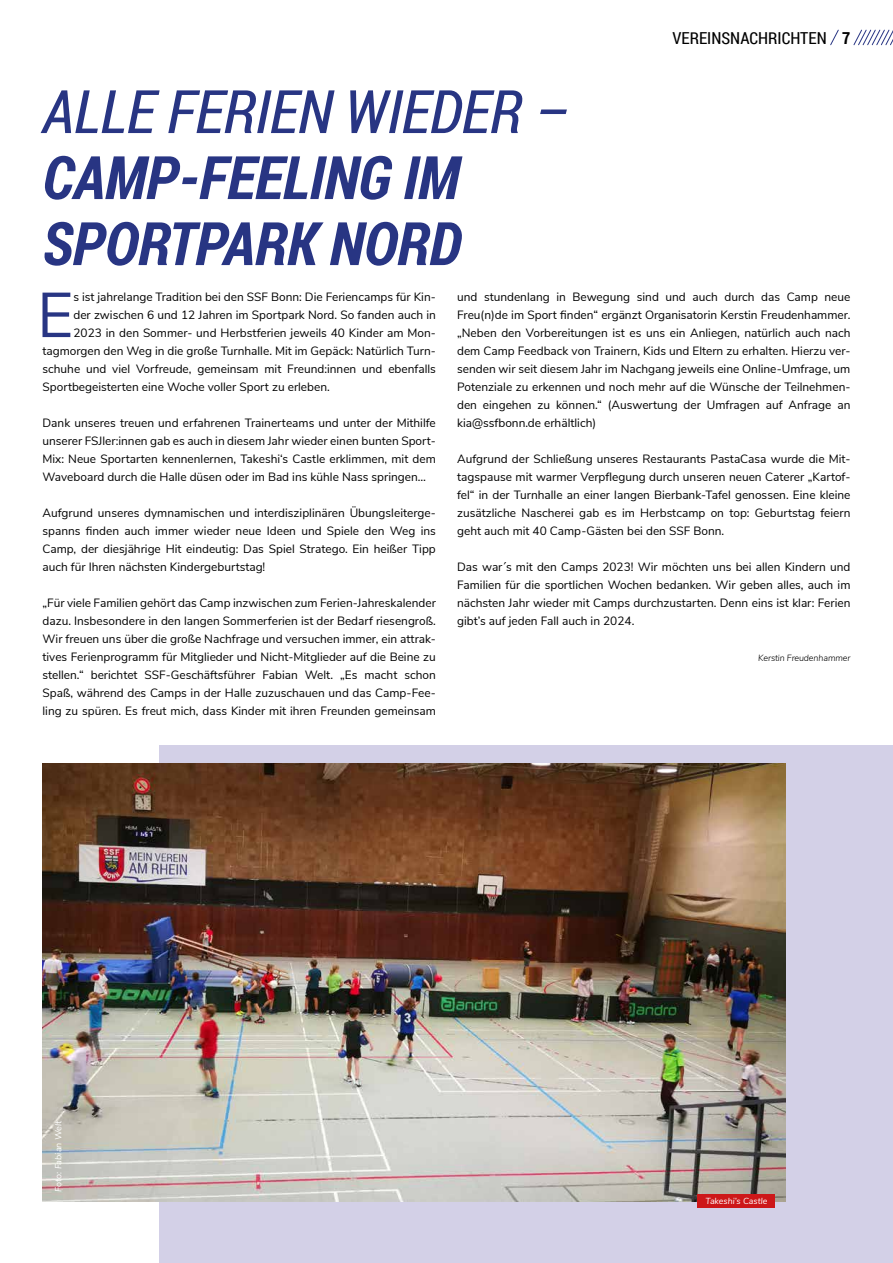
<style>
.page{position:relative;width:893px;height:1263px;background:#fff}
.page>*{position:absolute;margin:0;border:0;box-sizing:border-box;transform-origin:0 0}
.t1{font:63px "Nunito Sans";color:#283583}
.t2{font:italic 700 60px/66px "Roboto Condensed";letter-spacing:-.01em;color:#283583}
.t3{font:italic 60px "Roboto Condensed";letter-spacing:-.01em;color:#283583}
.t4{font:16.5px "Roboto Condensed";color:#000}
.t5{font:12px/18px "Nunito Sans";color:#000;text-align:justify}
.t6{font:italic 300 9px "Nunito Sans";letter-spacing:-.01em;color:#000}
.t7{font:italic 9px "Nunito Sans";color:#fff}
.t8{font:italic 8.7px "Nunito Sans";color:#fff}
.s1{font-weight:700}
</style>
<div class="page">
<div style="left:159px;top:745px;width:734px;height:518px;background:#d3d0e7"></div>
<img style="left:43px;top:763px;width:742px;height:438px">
<div style="left:698px;top:1194px;width:77px;height:14px;background:#cd1719"></div>
<svg style="left:853px;top:29px;width:40px;height:17px"></svg>
<svg style="left:830px;top:29px;width:9px;height:17px"></svg>
<h3 class="t4" style="left:672px;top:27px;width:179px">VEREINSNACHRICHTEN <span class="s1">7</span></h3>
<h2 class="t3" style="left:42px;top:70px;width:527px">ALLE FERIEN WIEDER –</h2>
<h2 class="t2" style="left:42px;top:143px;width:421px">CAMP-FEELING IM<br>SPORTPARK NORD</h2>
<h1 class="t1" style="left:37px;top:269px;width:38px">E</h1>
<p class="t5" style="left:73px;top:287px;width:364px">s ist jahrelange Tradition bei den SSF Bonn: Die Feriencamps für Kin-</p>
<p class="t5" style="left:457px;top:287px;width:395px">und stundenlang in Bewegung sind und auch durch das Camp neue Freu(n)de im Sport finden“ ergänzt Organisatorin Kerstin Freudenhammer. „Neben den Vorbereitungen ist es uns ein Anliegen, natürlich auch nach dem Camp Feedback von Trainern, Kids und Eltern zu erhalten. Hierzu ver&shy;senden wir seit diesem Jahr im Nachgang jeweils eine Online-Umfrage, um Potenziale zu erkennen und noch mehr auf die Wünsche der Teilnehmen&shy;den eingehen zu können.“ (Auswertung der Umfragen auf Anfrage an kia@ssfbonn.de erhältlich)</p>
<p class="t5" style="left:457px;top:449px;width:395px">Aufgrund der Schließung unseres Restaurants PastaCasa wurde die Mit&shy;tagspause mit warmer Verpflegung durch unseren neuen Caterer „Kartof&shy;fel“ in der Turnhalle an einer langen Bierbank-Tafel genossen. Eine kleine zusätzliche Nascherei gab es im Herbstcamp on top: Geburtstag feiern geht auch mit 40 Camp-Gästen bei den SSF Bonn.</p>
<p class="t5" style="left:457px;top:557px;width:395px">Das war´s mit den Camps 2023! Wir möchten uns bei allen Kindern und Familien für die sportlichen Wochen bedanken. Wir geben alles, auch im nächsten Jahr wieder mit Camps durchzustarten. Denn eins ist klar: Ferien gibt’s auf jeden Fall auch in 2024.</p>
<p class="t6" style="left:758px;top:651px;width:94px">Kerstin Freudenhammer</p>
<p class="t5" style="left:73px;top:305px;width:364px">der zwischen 6 und 12 Jahren im Sportpark Nord. So fanden auch in</p>
<p class="t5" style="left:73px;top:323px;width:364px">2023 in den Sommer- und Herbstferien jeweils 40 Kinder am Mon-</p>
<p class="t5" style="left:43px;top:341px;width:395px">tagmorgen den Weg in die große Turnhalle. Mit im Gepäck: Natürlich Turn-</p>
<p class="t5" style="left:43px;top:359px;width:395px">schuhe und viel Vorfreude, gemeinsam mit Freund:innen und ebenfalls</p>
<p class="t5" style="left:43px;top:377px;width:289px">Sportbegeisterten eine Woche voller Sport zu erleben.</p>
<p class="t5" style="left:43px;top:413px;width:395px">Dank unseres treuen und erfahrenen Trainerteams und unter der Mithilfe unserer FSJler:innen gab es auch in diesem Jahr wieder einen bunten Sport-Mix: Neue Sportarten kennenlernen, Takeshi‘s Castle erklimmen, mit dem Waveboard durch die Halle düsen oder im Bad ins kühle Nass springen…</p>
<p class="t5" style="left:43px;top:503px;width:395px">Aufgrund unseres dymnamischen und interdisziplinären Übungsleiterge&shy;spanns finden auch immer wieder neue Ideen und Spiele den Weg ins Camp, der diesjährige Hit eindeutig: Das Spiel Stratego. Ein heißer Tipp auch für Ihren nächsten Kindergeburtstag!</p>
<p class="t5" style="left:43px;top:593px;width:395px">„Für viele Familien gehört das Camp inzwischen zum Ferien-Jahreskalender dazu. Insbesondere in den langen Sommerferien ist der Bedarf riesengroß.<br>Wir freuen uns über die große Nachfrage und versuchen immer, ein attrak&shy;tives Ferienprogramm für Mitglieder und Nicht-Mitglieder auf die Beine zu stellen.“ berichtet SSF-Geschäftsführer Fabian Welt. „Es macht schon Spaß, während des Camps in der Halle zuzuschauen und das Camp-Fee&shy;ling zu spüren. Es freut mich, dass Kinder mit ihren Freunden gemeinsam</p>
<p class="t7" style="left:52px;top:1192px;width:72px;rotate:-90deg">Foto: Fabian Welt</p>
<p class="t8" style="left:705px;top:1195px;width:63px">Takeshi’s Castle</p>
</div>
